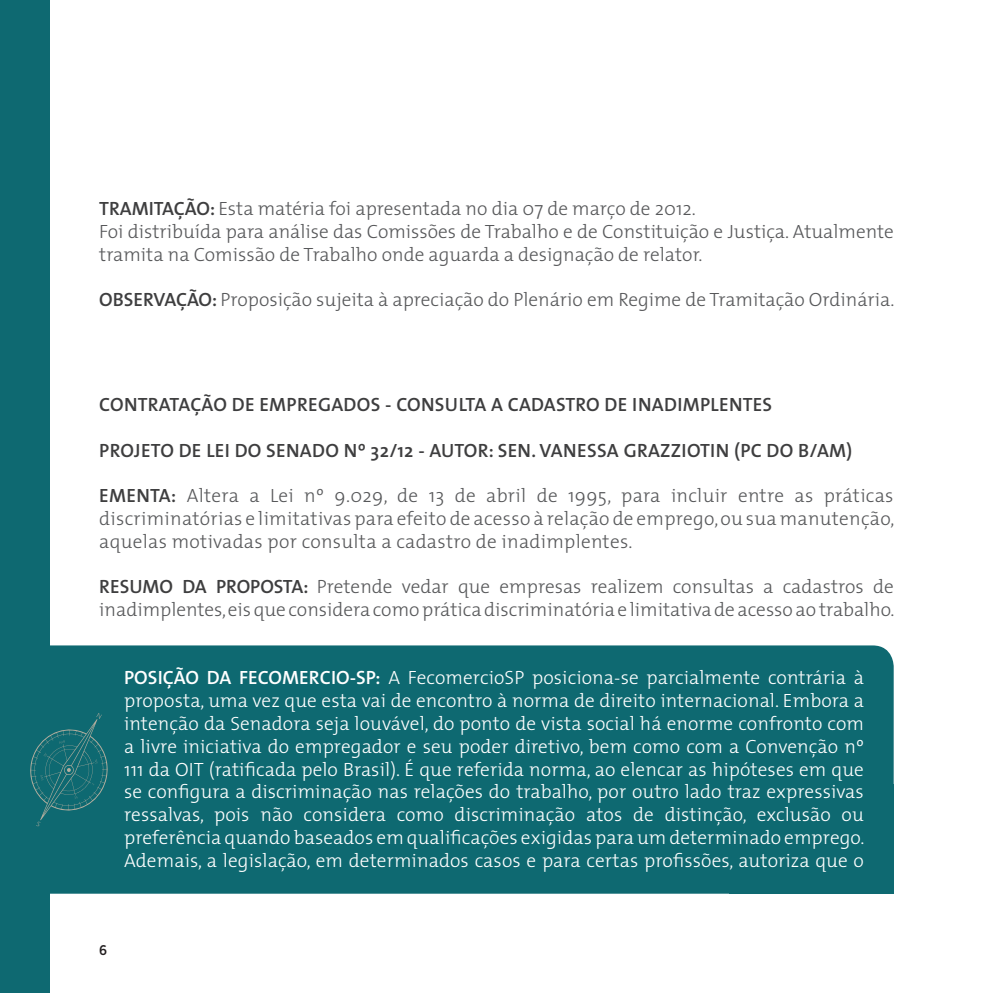
<style>
.page{position:relative;width:993px;height:993px;background:#fff}
.page>*{position:absolute;margin:0;border:0;box-sizing:border-box;transform-origin:0 0}
.t1{font:300 19.25px/22.8px "The Mix";letter-spacing:.005em;color:#fff;text-align:justify}
.t2{font:300 19.25px/22.8px "The Mix";color:#57585a}
.t3{font:600 19.25px "The Mix";letter-spacing:.015em;color:#3e3e3f}
.t4{font:500 14px "Gotham Narrow";color:#231f20}
.s1{font-weight:600;color:#3e3e3f}
.s2{font-weight:600}
</style>
<div class="page">
<div style="left:0;top:0;width:50px;height:992px;background:#0e6971"></div>
<div style="left:37px;top:645px;width:856px;height:248px;background:#0e6971"></div>
<svg style="left:30px;top:712px;width:80px;height:114px"></svg>
<p class="t2" style="left:99px;top:196px;width:597px"><span class="s1">TRAMITAÇÃO:</span> Esta matéria foi apresentada no dia 07 de março de 2012.</p>
<p class="t2" style="left:99px;top:219px;width:795px">Foi distribuída para análise das Comissões de Trabalho e de Constituição e Justiça. Atualmente tramita na Comissão de Trabalho onde aguarda a designação de relator.</p>
<p class="t2" style="left:99px;top:287px;width:796px"><span class="s1">OBSERVAÇÃO:</span> Proposição sujeita à apreciação do Plenário em Regime de Tramitação Ordinária.</p>
<p class="t3" style="left:99px;top:388px;width:674px">CONTRATAÇÃO DE EMPREGADOS - CONSULTA A CADASTRO DE INADIMPLENTES</p>
<p class="t3" style="left:99px;top:434px;width:754px">PROJETO DE LEI DO SENADO Nº 32/12 - AUTOR: SEN. VANESSA GRAZZIOTIN (PC DO B/AM)</p>
<p class="t2" style="left:99px;top:483px;width:796px;text-align:justify"><span class="s1">EMENTA:</span> Altera a Lei nº 9.029, de 13 de abril de 1995, para incluir entre as práticas discriminatórias e limitativas para efeito de acesso à relação de emprego, ou sua manutenção, aquelas motivadas por consulta a cadastro de inadimplentes.</p>
<p class="t2" style="left:99px;top:574px;width:796px"><span class="s1">RESUMO DA PROPOSTA:</span> Pretende vedar que empresas realizem consultas a cadastros de inadimplentes, eis que considera como prática discriminatória e limitativa de acesso ao trabalho.</p>
<p class="t1" style="left:124px;top:665px;width:741px"><span class="s2">POSIÇÃO DA FECOMERCIO-SP:</span> A FecomercioSP posiciona-se parcialmente contrária à proposta, uma vez que esta vai de encontro à norma de direito internacional. Embora a intenção da Senadora seja louvável, do ponto de vista social há enorme confronto com a livre iniciativa do empregador e seu poder diretivo, bem como com a Convenção nº 111 da OIT (ratificada pelo Brasil). É que referida norma, ao elencar as hipóteses em que se configura a discriminação nas relações do trabalho, por outro lado traz expressivas ressalvas, pois não considera como discriminação atos de distinção, exclusão ou preferência quando baseados em qualificações exigidas para um determinado emprego.<br>Ademais, a legislação, em determinados casos e para certas profissões, autoriza que o</p>
<p class="t4" style="left:99px;top:940px;width:10px">6</p>
</div>
